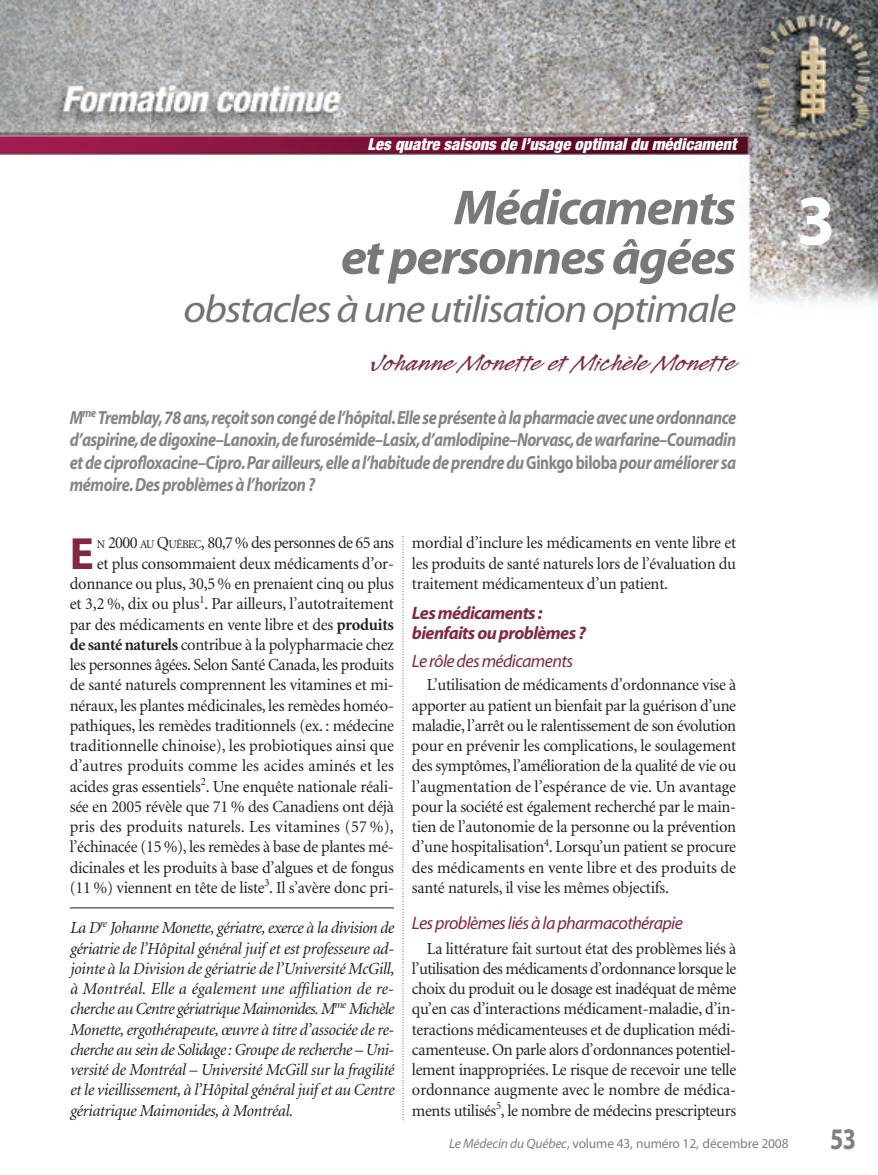
<style>
.page{position:relative;width:878px;height:1175px;background:#fff}
.page>*{position:absolute;margin:0;border:0;box-sizing:border-box;transform-origin:0 0}
.t1{font:700 72px "Myriad";color:#fff}
.t2{font:italic 700 49.5px/49.5px "Myriad";letter-spacing:-.035em;color:#77797b;text-align:right;scale:1.05 1}
.t3{font:700 45.3px "Myriad";color:#82293f}
.t4{font:italic 39px "Myriad";letter-spacing:-.035em;color:#717375;scale:1.1 1}
.t5{font:700 30px "Myriad";color:#7d7f81;scale:.8 1}
.t6{font:27px "Legault Std";color:#82293f;scale:1.2 1}
.t7{font:italic 700 19.2px/22.5px "Myriad";letter-spacing:-.025em;color:#838588;text-align:justify;scale:.85 1}
.t8{font:italic 18px "Myriad";letter-spacing:-.035em;color:#82293f}
.t9{font:italic 700 18px/19.5px "Myriad";letter-spacing:-.035em;color:#82293f}
.t10{font:16.8px/20.2px "Minion";letter-spacing:-.015em;color:#231f20;text-align:justify}
.t11{font:italic 16.8px/20.2px "Minion";letter-spacing:-.02em;color:#231f20;text-align:justify}
.t12{font:italic 900 condensed 16.5px "Helvetica Neue";color:#fff}
.t13{font:13.5px "Myriad";letter-spacing:-.01em;color:#7d7f81}
.s1{font-style:normal}
.s2{font-size:11.85px}
.s3{font-weight:700}
.s4{font-style:italic}
</style>
<div class="page">
<img style="left:0;top:0;width:878px;height:304px">
<svg style="left:402px;top:536px;width:1px;height:584px"></svg>
<hr style="left:70px;top:907px;width:324px;height:1px;background:#231f20">
<p class="t12" style="left:367px;top:138px;width:370px">Les quatre saisons de l’usage optimal du médicament</p>
<h2 class="t2" style="left:341px;top:187px;width:378px">Médicaments<br>et personnes âgées</h2>
<h3 class="t4" style="left:183px;top:294px;width:504px">obstacles à une utilisation optimale</h3>
<h3 class="t6" style="left:370px;top:345px;width:307px">Johanne Monette et Michèle Monette</h3>
<p class="t7" style="left:70px;top:407px;width:785px">M<sup>me</sup> Tremblay,78 ans,reçoit son congé de l’hôpital.Elle se présente à la pharmacie avec une ordonnance d’aspirine,de digoxine–Lanoxin,de furosémide–Lasix,d’amlodipine–Norvasc,de warfarine–Coumadin et de ciprofloxacine–Cipro.Par ailleurs,elle a l’habitude de prendre du <span class="s1">Ginkgo biloba</span>pour améliorer sa mémoire.Des problèmes à l’horizon ?</p>
<h1 class="t1" style="left:796px;top:193px;width:40px">3</h1>
<p class="t10" style="left:70px;top:534px;width:326px;text-align:right"><span class="s2">N</span> 2000 <span class="s2">AU</span> Q<span class="s2">UÉBEC</span>, 80,7% des personnes de 65 ans<br>et plus consommaient deux médicaments d’or&shy;donnance ou plus, 30,5 % en prenaient cinq ou plus et 3,2 %, dix ou plus<sup>1</sup>. Par ailleurs, l’autotraitement par des médicaments en vente libre et des <span class="s3">produits de santé naturels</span> contribue à la polypharmacie chez les personnes âgées. Selon Santé Canada, les produits de santé naturels comprennent les vitamines et mi&shy;néraux, les plantes médicinales, les remèdes homéo&shy;pathiques, les remèdes traditionnels (ex. : médecine traditionnelle chinoise), les probiotiques ainsi que d’autres produits comme les acides aminés et les acides gras essentiels<sup>2</sup>. Une enquête nationale réali&shy;sée en 2005 révèle que 71 % des Canadiens ont déjà pris des produits naturels. Les vitamines (57 %), l’échinacée (15 %), les remèdes à base de plantes mé&shy;dicinales et les produits à base d’algues et de fongus (11 %) viennent en tête de liste<sup>3</sup>. Il s’avère donc pri-</p>
<p class="t10" style="left:412px;top:534px;width:326px">mordial d’inclure les médicaments en vente libre et les produits de santé naturels lors de l’évaluation du traitement médicamenteux d’un patient.</p>
<h3 class="t3" style="left:70px;top:536px;width:26px">E</h3>
<p class="t9" style="left:412px;top:604px;width:175px">Les médicaments : bienfaits ou problèmes ?</p>
<p class="t8" style="left:412px;top:654px;width:163px">Le rôle des médicaments</p>
<p class="t10" style="left:412px;top:676px;width:326px;text-indent:15px">L’utilisation de médicaments d’ordonnance vise à apporter au patient un bienfait par la guérison d’une maladie, l’arrêt ou le ralentissement de son évolution pour en prévenir les complications, le soulagement des symptômes, l’amélioration de la qualité de vie ou l’augmentation de l’espérance de vie. Un avantage pour la société est également recherché par le main&shy;tien de l’autonomie de la personne ou la prévention d’une hospitalisation<sup>4</sup>. Lorsqu’un patient se procure des médicaments en vente libre et des produits de santé naturels, il vise les mêmes objectifs.</p>
<p class="t8" style="left:412px;top:916px;width:272px">Les problèmes liés à la pharmacothérapie</p>
<p class="t10" style="left:412px;top:939px;width:326px;text-indent:15px">La littérature fait surtout état des problèmes liés à l’utilisation des médicaments d’ordonnance lorsque le choix du produit ou le dosage est inadéquat de même qu’en cas d’interactions médicament-maladie, d’in&shy;teractions médicamenteuses et de duplication médi&shy;camenteuse. On parle alors d’ordonnances potentiel&shy;lement inappropriées. Le risque de recevoir une telle ordonnance augmente avec le nombre de médica&shy;ments utilisés<sup>5</sup>, le nombre de médecins prescripteurs</p>
<p class="t13" style="left:449px;top:1138px;width:341px"><span class="s4">Le Médecin du Québec,</span> volume 43, numéro 12, décembre 2008</p>
<p class="t11" style="left:70px;top:919px;width:326px">La D<sup>re</sup> Johanne Monette, gériatre, exerce à la division de gériatrie de l’Hôpital général juif et est professeure ad&shy;jointe à la Division de gériatrie de l’Université McGill, à Montréal. Elle a également une affiliation de re&shy;cherche au Centre gériatrique Maimonides. M<sup>me</sup> Michèle Monette, ergothérapeute, œuvre à titre d’associée de re&shy;cherche au sein de Solidage: Groupe de recherche – Uni&shy;versité de Montréal – Université McGill sur la fragilité et le vieillissement, à l’Hôpital général juif et au Centre gériatrique Maimonides, à Montréal.</p>
<h3 class="t5" style="left:830px;top:1127px;width:34px">53</h3>
</div>
